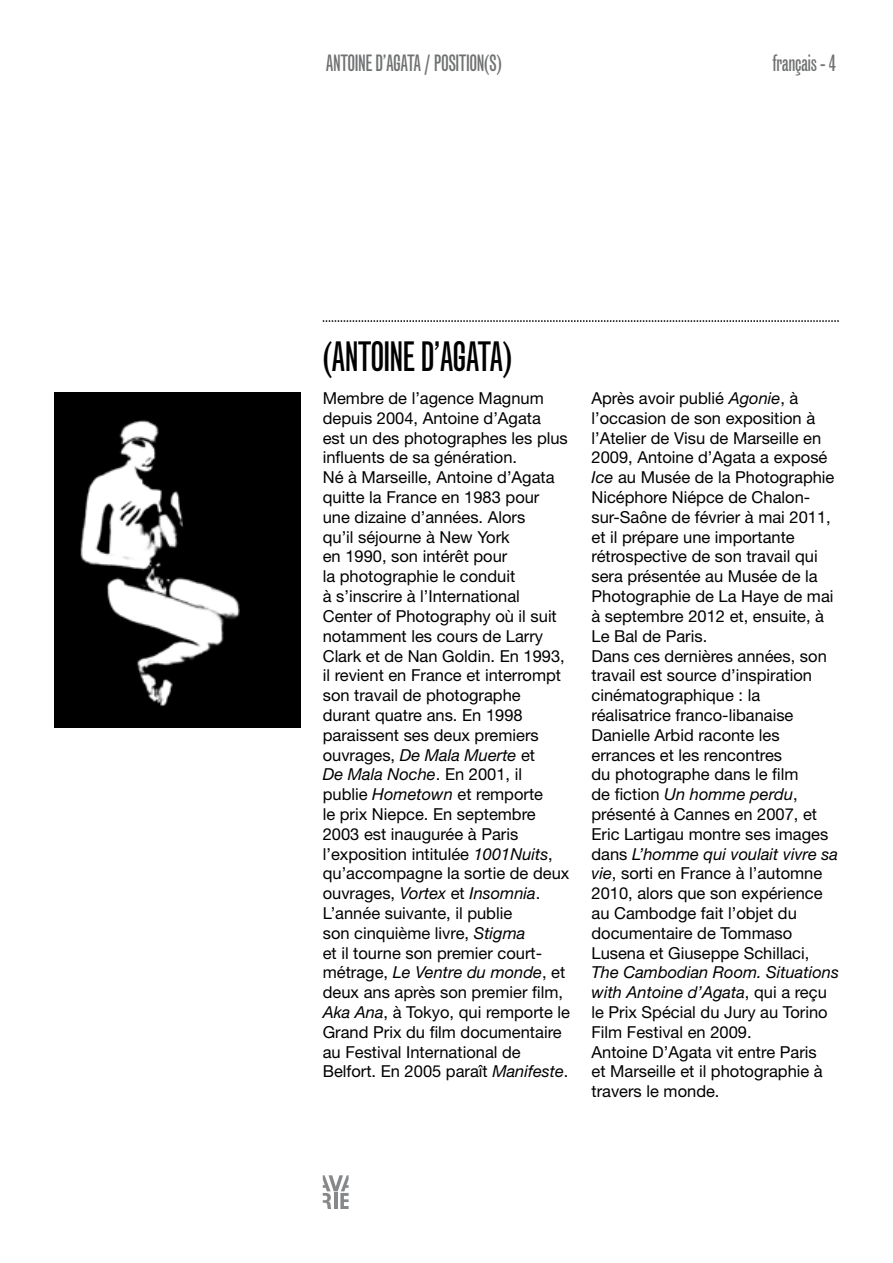
<style>
.page{position:relative;width:893px;height:1263px;background:#fff}
.page>*{position:absolute;margin:0;border:0;box-sizing:border-box;transform-origin:0 0}
.t1{font:40.5px "Grotesque MT Std Extra Cond";letter-spacing:-.02em;color:#000}
.t2{font:22.5px "Grotesque MT Std Extra Cond";letter-spacing:-.02em;color:#707172}
.t3{font:16.5px/19.8px "Helvetica Neue LT Std";color:#000}
.s1{font-style:italic}
</style>
<div class="page">
<svg style="left:323px;top:1175px;width:26px;height:34px"></svg>
<svg style="left:323px;top:320px;width:516px;height:2px"></svg>
<img style="left:54px;top:392px;width:247px;height:335px">
<h2 class="t2" style="left:326px;top:49px;width:177px">ANTOINE D’AGATA / POSITION(S)</h2>
<h2 class="t2" style="left:772px;top:49px;width:65px">français - 4</h2>
<h1 class="t1" style="left:323px;top:332px;width:191px">(ANTOINE D’AGATA)</h1>
<p class="t3" style="left:323px;top:388px;width:249px">Membre de l’agence Magnum depuis 2004, Antoine d’Agata<br>est un des photographes les plus influents de sa génération.<br>Né à Marseille, Antoine d’Agata quitte la France en 1983 pour une dizaine d’années. Alors<br>qu’il séjourne à New York<br>en 1990, son intérêt pour<br>la photographie le conduit<br>à s’inscrire à l’International<br>Center of Photography où il suit notamment les cours de Larry<br>Clark et de Nan Goldin. En 1993, il revient en France et interrompt son travail de photographe durant quatre ans. En 1998 paraissent ses deux premiers ouvrages, <span class="s1">De Mala Muerte</span> et<br><span class="s1">De Mala Noche</span>. En 2001, il publie <span class="s1">Hometown</span> et remporte<br>le prix Niepce. En septembre<br>2003 est inaugurée à Paris l’exposition intitulée <span class="s1">1001Nuits</span>, qu’accompagne la sortie de deux ouvrages, <span class="s1">Vortex</span> et <span class="s1">Insomnia</span>.<br>L’année suivante, il publie<br>son cinquième livre, <span class="s1">Stigma<br></span>et il tourne son premier court&shy;métrage, <span class="s1">Le Ventre du monde</span>, et deux ans après son premier film,<br><span class="s1">Aka Ana</span>, à Tokyo, qui remporte le<br>Grand Prix du film documentaire au Festival International de<br>Belfort. En 2005 paraît <span class="s1">Manifeste</span>.</p>
<p class="t3" style="left:591px;top:388px;width:248px">Après avoir publié <span class="s1">Agonie</span>, à l’occasion de son exposition à l’Atelier de Visu de Marseille en<br>2009, Antoine d’Agata a exposé<br><span class="s1">Ice</span> au Musée de la Photographie<br>Nicéphore Niépce de Chalon&shy;sur-Saône de février à mai 2011, et il prépare une importante rétrospective de son travail qui sera présentée au Musée de la<br>Photographie de La Haye de mai à septembre 2012 et, ensuite, à<br>Le Bal de Paris.<br>Dans ces dernières années, son travail est source d’inspiration cinématographique : la réalisatrice franco-libanaise<br>Danielle Arbid raconte les errances et les rencontres<br>du photographe dans le film<br>de fiction <span class="s1">Un homme perdu</span>, présenté à Cannes en 2007, et<br>Eric Lartigau montre ses images dans <span class="s1">L’homme qui voulait vivre sa vie</span>, sorti en France à l’automne<br>2010, alors que son expérience au Cambodge fait l’objet du documentaire de Tommaso<br>Lusena et Giuseppe Schillaci,</p>
<p class="t3" style="left:591px;top:962px;width:249px"><span class="s1">The Cambodian Room. Situations with Antoine d’Agata</span>, qui a reçu le Prix Spécial du Jury au Torino<br>Film Festival en 2009.<br>Antoine D’Agata vit entre Paris<br>et Marseille et il photographie à travers le monde.</p>
</div>
